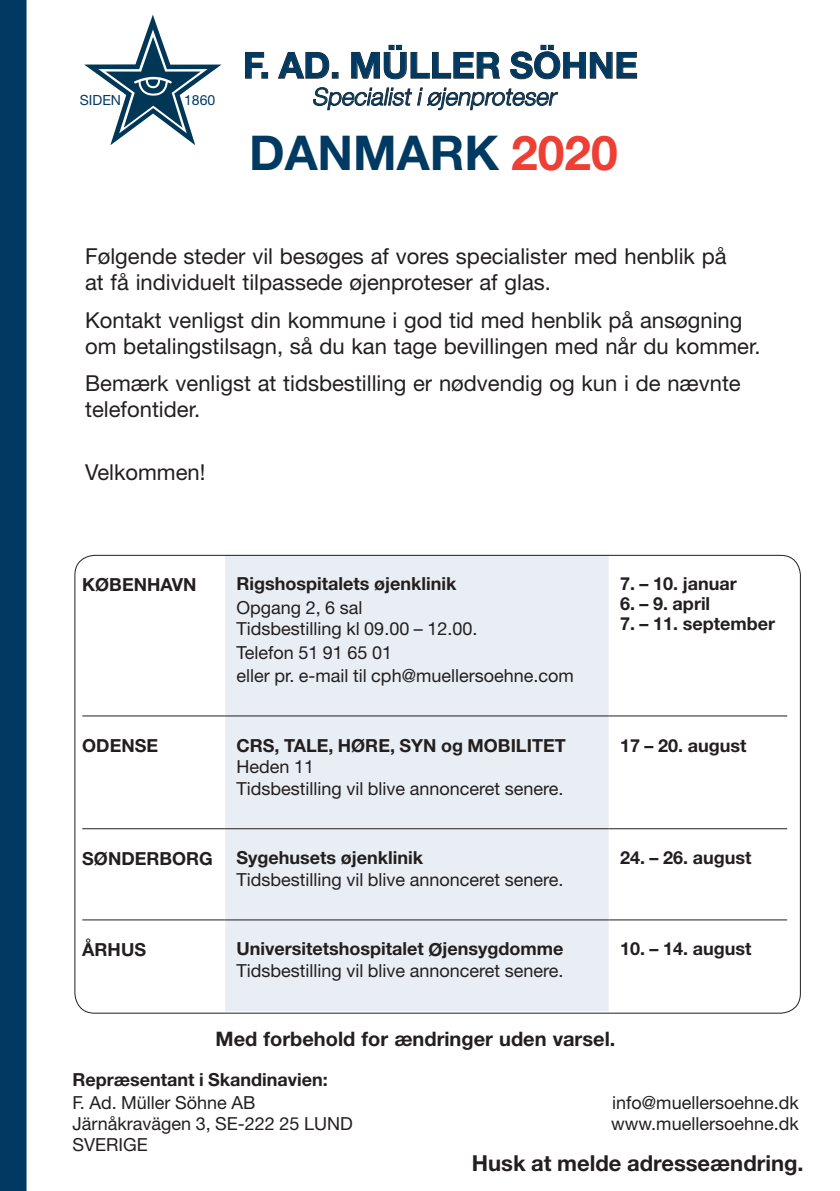
<style>
.page{position:relative;width:840px;height:1191px;background:#fff}
.page>*{position:absolute;margin:0;border:0;box-sizing:border-box;transform-origin:0 0}
.Tabelle_copy{font:700 48px "Helvetica Neue LT Std";color:#003a62}
.Tabelle_copy-2{font:700 36px "Helvetica Neue LT Std";color:#003a62}
.Tabelle_copy-3{font:italic 300 24px "Helvetica Neue LT Std";color:#003a62}
.copy_unten{font:22px/26px "Helvetica Neue LT Std";color:#231f20}
.Tabelle_copy-4{font:700 22px "Helvetica Neue LT Std";color:#231f20}
.copy_unten-2{font:700 20px "Helvetica Neue LT Std";color:#231f20}
.Tabelle_copy_mit_Abs{font:18px/21.6px "Helvetica Neue LT Std";color:#231f20}
.Tabelle_hf{font:700 18px "Helvetica Neue LT Std";color:#231f20}
.Tabelle_copy_mit_Abs-2{font:700 18px "Helvetica Neue LT Std";color:#231f20}
.Tabelle_fett{font:700 18px "Helvetica Neue LT Std";color:#231f20}
.Tabelle_copy-5{font:14px "Helvetica Neue LT Std";color:#003a62}
.s1{color:#ee3f34}
.s2{font-weight:700}
</style>
<div class="page">
<div style="left:0;top:0;width:27px;height:1191px;background:#003a62"></div>
<svg style="left:245px;top:51px;width:22px;height:28px"></svg>
<svg style="left:278px;top:51px;width:60px;height:28px"></svg>
<svg style="left:351px;top:44px;width:149px;height:36px"></svg>
<svg style="left:510px;top:44px;width:127px;height:36px"></svg>
<svg style="left:313px;top:87px;width:245px;height:24px"></svg>
<div style="left:225px;top:557px;width:383px;height:454px;background:#e8eef4"></div>
<hr style="left:82px;top:715px;width:143px;height:1px;background:#231f20">
<hr style="left:225px;top:715px;width:383px;height:1px;background:#231f20">
<hr style="left:608px;top:715px;width:178px;height:1px;background:#231f20">
<hr style="left:82px;top:828px;width:143px;height:1px;background:#231f20">
<hr style="left:225px;top:828px;width:383px;height:1px;background:#231f20">
<hr style="left:608px;top:828px;width:178px;height:1px;background:#231f20">
<hr style="left:82px;top:919px;width:143px;height:1px;background:#231f20">
<hr style="left:225px;top:919px;width:383px;height:1px;background:#231f20">
<hr style="left:608px;top:919px;width:178px;height:1px;background:#231f20">
<svg style="left:84px;top:15px;width:137px;height:130px"></svg>
<p class="Tabelle_copy-5" style="left:80px;top:91px;width:43px">SIDEN</p>
<p class="Tabelle_copy-5" style="left:184px;top:91px;width:33px">1860</p>
<p class="Tabelle_copy-2" style="left:243px;top:43px;width:396px">F. AD. MÜLLER SÖHNE</p>
<p class="Tabelle_copy-3" style="left:312px;top:82px;width:250px">Specialistiøjenproteser</p>
<p class="Tabelle_copy" style="left:249px;top:123px;width:370px">DANMARK <span class="s1">2020</span></p>
<p class="copy_unten" style="left:85px;top:243px;width:642px">Følgende steder vil besøges af vores specialister med henblik på at få individuelt tilpassede øjenproteser af glas.</p>
<p class="copy_unten" style="left:85px;top:306px;width:676px">Kontakt venligst din kommune i god tid med henblik på ansøgning om betalingstilsagn, så du kan tage bevillingen med når du kommer.</p>
<p class="copy_unten" style="left:85px;top:370px;width:656px">Bemærk venligst at tidsbestilling er nødvendig og kun i de nævnte telefontider.</p>
<p class="copy_unten" style="left:85px;top:459px;width:122px">Velkommen!</p>
<p class="Tabelle_fett" style="left:82px;top:573px;width:116px">KØBENHAVN</p>
<p class="Tabelle_copy_mit_Abs-2" style="left:236px;top:573px;width:221px">Rigshospitalets øjenklinik</p>
<p class="Tabelle_copy_mit_Abs" style="left:236px;top:596px;width:242px">Opgang 2, 6 sal<br>Tidsbestilling kl 09.00 – 12.00.</p>
<p class="Tabelle_copy_mit_Abs" style="left:236px;top:641px;width:157px">Telefon 51 91 65 01</p>
<p class="Tabelle_copy_mit_Abs" style="left:236px;top:664px;width:339px">eller pr. e-mail til cph@muellersoehne.com</p>
<p class="Tabelle_hf" style="left:619px;top:573px;width:118px">7. – 10. januar</p>
<p class="Tabelle_hf" style="left:619px;top:593px;width:92px">6. – 9. april</p>
<p class="Tabelle_hf" style="left:619px;top:613px;width:156px">7. – 11. september</p>
<p class="Tabelle_fett" style="left:82px;top:734px;width:77px">ODENSE</p>
<p class="Tabelle_copy_mit_Abs" style="left:236px;top:734px;width:330px"><span class="s2">CRS, TALE, HØRE, SYN og MOBILITET<br></span>Heden 11<br>Tidsbestilling vil blive annonceret senere.</p>
<p class="Tabelle_hf" style="left:619px;top:734px;width:128px">17 – 20. august</p>
<p class="Tabelle_fett" style="left:82px;top:847px;width:132px">SØNDERBORG</p>
<p class="Tabelle_copy_mit_Abs" style="left:236px;top:847px;width:328px"><span class="s2">Sygehusets øjenklinik<br></span>Tidsbestilling vil blive annonceret senere.</p>
<p class="Tabelle_hf" style="left:619px;top:846px;width:133px">24. – 26. august</p>
<p class="Tabelle_fett" style="left:82px;top:938px;width:65px">ÅRHUS</p>
<p class="Tabelle_copy_mit_Abs" style="left:236px;top:938px;width:328px"><span class="s2">Universitetshospitalet Øjensygdomme<br></span>Tidsbestilling vil blive annonceret senere.</p>
<p class="Tabelle_hf" style="left:619px;top:938px;width:133px">10. – 14. august</p>
<p class="copy_unten-2" style="left:215px;top:1026px;width:401px">Med forbehold for ændringer uden varsel.</p>
<p class="Tabelle_copy_mit_Abs-2" style="left:72px;top:1068px;width:257px">Repræsentant i Skandinavien:</p>
<p class="Tabelle_copy_mit_Abs" style="left:72px;top:1091px;width:184px">F. Ad. Müller Söhne AB</p>
<p class="Tabelle_copy_mit_Abs" style="left:72px;top:1112px;width:282px">Järnåkravägen 3, SE-222 25 LUND</p>
<p class="Tabelle_copy_mit_Abs" style="left:72px;top:1133px;width:77px">SVERIGE</p>
<p class="Tabelle_copy_mit_Abs" style="left:612px;top:1091px;width:188px">info@muellersoehne.dk</p>
<p class="Tabelle_copy_mit_Abs" style="left:611px;top:1112px;width:189px">www.muellersoehne.dk</p>
<p class="Tabelle_copy-4" style="left:471px;top:1149px;width:333px">Husk at melde adresseændring.</p>
</div>
